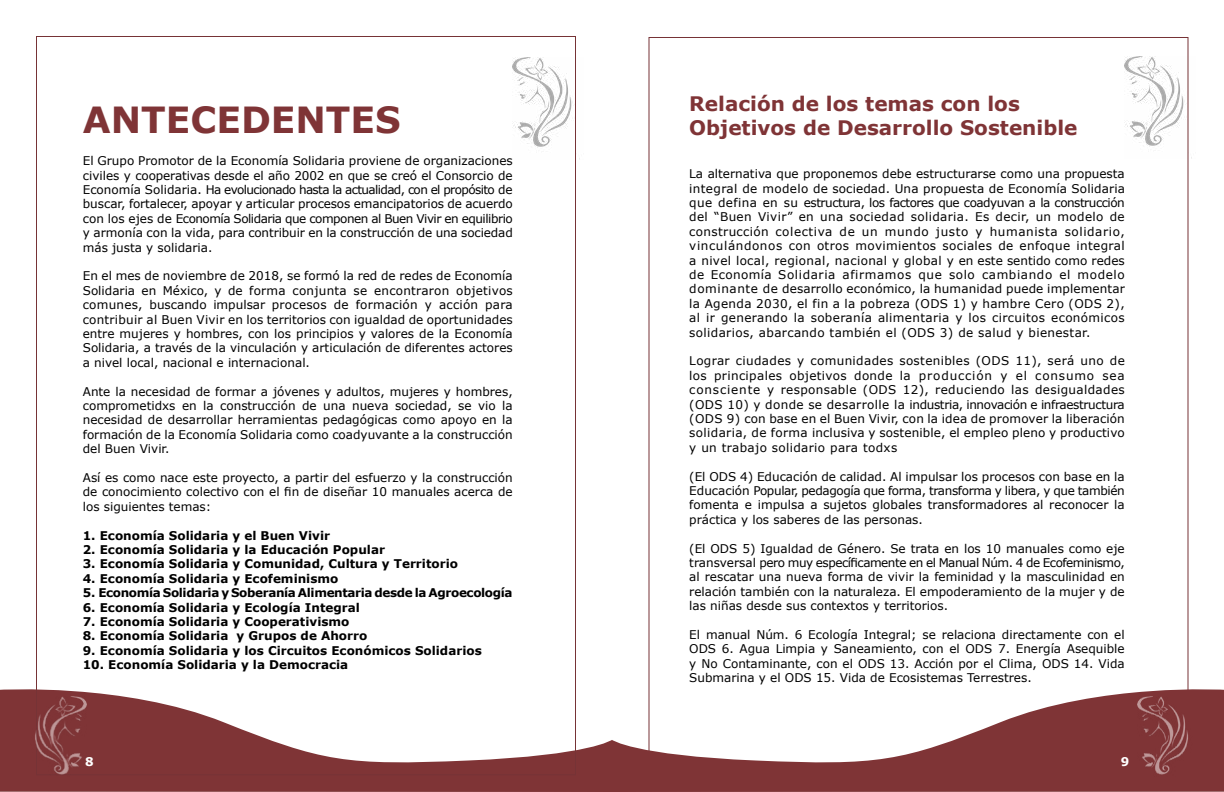
<style>
.page{position:relative;width:1224px;height:792px;background:#fff}
.page>*{position:absolute;margin:0;border:0;box-sizing:border-box;transform-origin:0 0}
.t1{font:700 36px "Verdana";color:#7f3436}
.t2{font:700 20px/24px "Verdana";color:#7f3436}
.t3{font:12px/14.4px "Verdana";color:#000;text-align:justify}
.t4{font:700 12px "Verdana";color:#000}
.t5{font:700 12px "Verdana";letter-spacing:-.03em;color:#000}
.t6{font:700 12px "Verdana";color:#fff}
</style>
<div class="page">
<svg style="left:0;top:689px;width:612px;height:103px;fill:#7f3436"></svg>
<img style="left:513px;top:57px;width:67px;height:103px">
<img style="left:1125px;top:56px;width:67px;height:103px">
<svg style="left:612px;top:683px;width:612px;height:109px"></svg>
<img style="left:1137px;top:696px;width:62px;height:89px">
<img style="left:25px;top:696px;width:61px;height:89px">
<h1 class="t1" style="left:83px;top:97px;width:319px">ANTECEDENTES</h1>
<h2 class="t2" style="left:689px;top:91px;width:390px">Relación de los temas con los<br>Objetivos de Desarrollo Sostenible</h2>
<p class="t3" style="left:689px;top:166px;width:437px">La alternativa que proponemos debe estructurarse como una propuesta integral de modelo de sociedad. Una propuesta de Economía Solidaria que defina en su estructura, los factores que coadyuvan a la construcción del “Buen Vivir” en una sociedad solidaria. Es decir, un modelo de construcción colectiva de un mundo justo y humanista solidario, vinculándonos con otros movimientos sociales de enfoque integral a nivel local, regional, nacional y global y en este sentido como redes de Economía Solidaria afirmamos que solo cambiando el modelo dominante de desarrollo económico, la humanidad puede implementar la Agenda 2030, el fin a la pobreza (ODS 1) y hambre Cero (ODS 2), al ir generando la soberanía alimentaria y los circuitos económicos solidarios, abarcando también el (ODS 3) de salud y bienestar.</p>
<p class="t3" style="left:689px;top:354px;width:437px">Lograr ciudades y comunidades sostenibles (ODS 11), será uno de los principales objetivos donde la producción y el consumo sea consciente y responsable (ODS 12), reduciendo las desigualdades (ODS 10) y donde se desarrolle la industria, innovación e infraestructura (ODS 9) con base en el Buen Vivir, con la idea de promover la liberación solidaria, de forma inclusiva y sostenible, el empleo pleno y productivo y un trabajo solidario para todxs</p>
<p class="t3" style="left:689px;top:469px;width:437px">(El ODS 4) Educación de calidad. Al impulsar los procesos con base en la Educación Popular, pedagogía que forma, transforma y libera, y que también fomenta e impulsa a sujetos globales transformadores al reconocer la práctica y los saberes de las personas.</p>
<p class="t3" style="left:689px;top:541px;width:437px">(El ODS 5) Igualdad de Género. Se trata en los 10 manuales como eje transversal pero muy específicamente en el Manual Núm. 4 de Ecofeminismo, al rescatar una nueva forma de vivir la feminidad y la masculinidad en relación también con la naturaleza. El empoderamiento de la mujer y de las niñas desde sus contextos y territorios.</p>
<p class="t3" style="left:689px;top:627px;width:437px">El manual Núm. 6 Ecología Integral; se relaciona directamente con el ODS 6. Agua Limpia y Saneamiento, con el ODS 7. Energía Asequible y No Contaminante, con el ODS 13. Acción por el Clima, ODS 14. Vida Submarina y el ODS 15. Vida de Ecosistemas Terrestres.</p>
<p class="t3" style="left:83px;top:153px;width:432px">El Grupo Promotor de la Economía Solidaria proviene de organizaciones civiles y cooperativas desde el año 2002 en que se creó el Consorcio de Economía Solidaria. Ha evolucionado hasta la actualidad, con el propósito de buscar, fortalecer, apoyar y articular procesos emancipatorios de acuerdo con los ejes de Economía Solidaria que componen al Buen Vivir en equilibrio y armonía con la vida, para contribuir en la construcción de una sociedad más justa y solidaria.</p>
<p class="t3" style="left:83px;top:268px;width:432px">En el mes de noviembre de 2018, se formó la red de redes de Economía Solidaria en México, y de forma conjunta se encontraron objetivos comunes, buscando impulsar procesos de formación y acción para contribuir al Buen Vivir en los territorios con igualdad de oportunidades entre mujeres y hombres, con los principios y valores de la Economía Solidaria, a través de la vinculación y articulación de diferentes actores a nivel local, nacional e internacional.</p>
<p class="t3" style="left:83px;top:384px;width:431px">Ante la necesidad de formar a jóvenes y adultos, mujeres y hombres, comprometidxs en la construcción de una nueva sociedad, se vio la necesidad de desarrollar herramientas pedagógicas como apoyo en la formación de la Economía Solidaria como coadyuvante a la construcción del Buen Vivir.</p>
<p class="t3" style="left:83px;top:470px;width:431px">Así es como nace este proyecto, a partir del esfuerzo y la construcción de conocimiento colectivo con el fin de diseñar 10 manuales acerca de los siguientes temas:</p>
<p class="t4" style="left:83px;top:527px;width:249px">1. Economía Solidaria y el Buen Vivir</p>
<p class="t4" style="left:83px;top:542px;width:304px">2. Economía Solidaria y la Educación Popular</p>
<p class="t4" style="left:83px;top:556px;width:377px">3. Economía Solidaria y Comunidad, Cultura y Territorio</p>
<p class="t4" style="left:83px;top:571px;width:257px">4. Economía Solidaria y Ecofeminismo</p>
<p class="t5" style="left:83px;top:585px;width:431px">5. Economía Solidaria y Soberanía Alimentaria desde la Agroecología</p>
<p class="t4" style="left:83px;top:599px;width:279px">6. Economía Solidaria y Ecología Integral</p>
<p class="t4" style="left:83px;top:614px;width:268px">7. Economía Solidaria y Cooperativismo</p>
<p class="t4" style="left:83px;top:628px;width:286px">8. Economía Solidaria y Grupos de Ahorro</p>
<p class="t4" style="left:83px;top:643px;width:401px">9. Economía Solidaria y los Circuitos Económicos Solidarios</p>
<p class="t4" style="left:83px;top:657px;width:267px">10. Economía Solidaria y la Democracia</p>
<p class="t6" style="left:85px;top:754px;width:10px">8</p>
<p class="t6" style="left:1121px;top:754px;width:10px">9</p>
</div>
